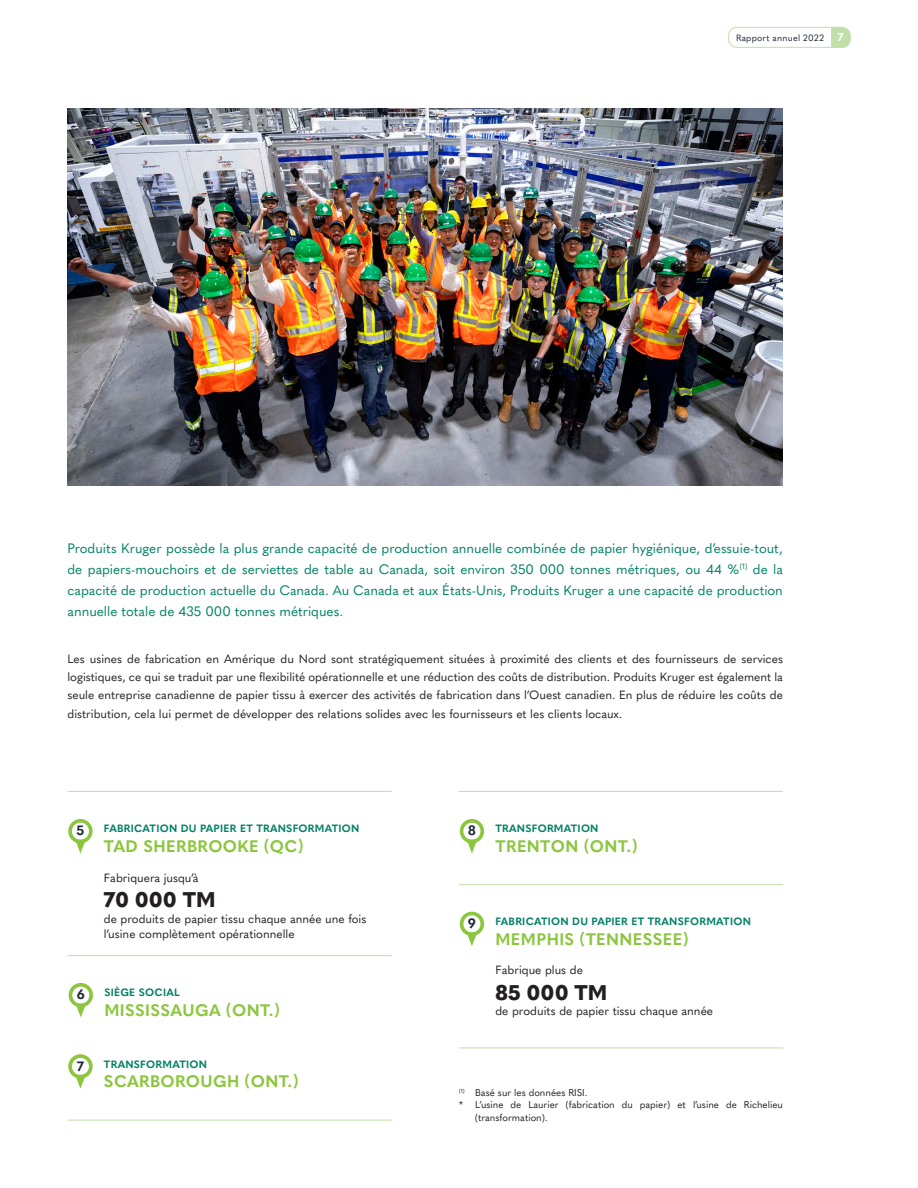
<style>
.page{position:relative;width:918px;height:1188px;background:#fff}
.page>*{position:absolute;margin:0;border:0;box-sizing:border-box;transform-origin:0 0}
.body_fr{font:800 21px "Quasimoda";color:#231f20}
.body_title{font:700 16.5px "Quasimoda";letter-spacing:.025em;color:#8bc63e}
._1st_parag_fr{font:13.5px/21px "Quasimoda";color:#008164;text-align:justify}
.body_title-2{font:700 13.35px "Quasimoda";color:#1e2631}
.body_fr-2{font:11.85px/18.1px "Quasimoda";color:#231f20;text-align:justify}
.body_title-3{font:700 10.5px "Quasimoda";letter-spacing:.025em;color:#008164}
.note_en{font:9.75px/12.3px "Quasimoda";color:#231f20}
.t1{font:9px "Quasimoda";letter-spacing:.025em;color:#1e2631}
.s1{font-weight:700;font-size:11.25px;color:#fff}
</style>
<div class="page">
<div style="left:728px;top:27px;width:122px;height:21px;border:1px solid #c2dfaa;border-radius:8px"></div>
<svg style="left:831px;top:27px;width:19px;height:21px"></svg>
<hr style="left:459px;top:884px;width:324px;height:1px;background:#c2dfaa">
<hr style="left:459px;top:1048px;width:324px;height:1px;background:#c2dfaa">
<hr style="left:68px;top:955px;width:324px;height:1px;background:#c2dfaa">
<hr style="left:68px;top:791px;width:324px;height:1px;background:#c2dfaa">
<hr style="left:459px;top:791px;width:324px;height:1px;background:#c2dfaa">
<hr style="left:68px;top:1120px;width:324px;height:1px;background:#c2dfaa">
<div style="left:69px;top:983px;width:24px;height:24px;border:4px solid #8bc63e;border-radius:50%"></div>
<svg style="left:75px;top:1004px;width:11px;height:13px"></svg>
<div style="left:68px;top:1054px;width:25px;height:25px;border:4px solid #8bc63e;border-radius:50%"></div>
<svg style="left:75px;top:1075px;width:11px;height:14px"></svg>
<div style="left:460px;top:819px;width:24px;height:24px;border:4px solid #8bc63e;border-radius:50%"></div>
<svg style="left:467px;top:840px;width:10px;height:13px"></svg>
<div style="left:460px;top:912px;width:24px;height:24px;border:4px solid #8bc63e;border-radius:50%"></div>
<svg style="left:467px;top:932px;width:10px;height:14px"></svg>
<div style="left:68px;top:819px;width:25px;height:24px;border:4px solid #8bc63e;border-radius:50%"></div>
<svg style="left:75px;top:840px;width:11px;height:13px"></svg>
<img style="left:68px;top:108px;width:715px;height:378px">
<p class="t1" style="left:736px;top:31px;width:109px">Rapport annuel 2022 <span class="s1">7</span></p>
<p class="_1st_parag_fr" style="left:68px;top:537px;width:717px">Produits Kruger possède la plus grande capacité de production annuelle combinée de papier hygiénique, d’essuie-tout, de papiers-mouchoirs et de serviettes de table au Canada, soit environ 350 000 tonnes métriques, ou 44 %<sup>(1)</sup> de la capacité de production actuelle du Canada. Au Canada et aux États-Unis, Produits Kruger a une capacité de production annuelle totale de 435 000 tonnes métriques.</p>
<p class="body_fr-2" style="left:68px;top:649px;width:717px">Les usines de fabrication en Amérique du Nord sont stratégiquement situées à proximité des clients et des fournisseurs de services logistiques, ce qui se traduit par une flexibilité opérationnelle et une réduction des coûts de distribution. Produits Kruger est également la seule entreprise canadienne de papier tissu à exercer des activités de fabrication dans l’Ouest canadien. En plus de réduire les coûts de distribution, cela lui permet de développer des relations solides avec les fournisseurs et les clients locaux.</p>
<p class="body_title-2" style="left:77px;top:820px;width:9px">5</p>
<p class="body_title-2" style="left:77px;top:984px;width:10px">6</p>
<p class="body_title-3" style="left:104px;top:820px;width:257px">FABRICATION DU PAPIER ET TRANSFORMATION</p>
<p class="body_title" style="left:104px;top:833px;width:201px">TAD SHERBROOKE (QC)</p>
<p class="body_fr-2" style="left:104px;top:868px;width:96px">Fabriquera jusqu’à</p>
<p class="body_fr-2" style="left:104px;top:910px;width:264px;line-height:15px">de produits de papier tissu chaque année une fois l’usine complètement opérationnelle</p>
<p class="body_fr" style="left:104px;top:883px;width:113px">70 000 TM</p>
<p class="body_title-3" style="left:104px;top:984px;width:77px">SIÈGE SOCIAL</p>
<p class="body_title" style="left:104px;top:997px;width:177px">MISSISSAUGA (ONT.)</p>
<p class="body_title-2" style="left:468px;top:820px;width:9px">8</p>
<p class="body_title-3" style="left:495px;top:820px;width:105px">TRANSFORMATION</p>
<p class="body_title" style="left:495px;top:833px;width:144px">TRENTON (ONT.)</p>
<p class="body_title-2" style="left:468px;top:913px;width:10px">9</p>
<p class="body_title-3" style="left:495px;top:913px;width:257px">FABRICATION DU PAPIER ET TRANSFORMATION</p>
<p class="body_title" style="left:495px;top:926px;width:195px">MEMPHIS (TENNESSEE)</p>
<p class="body_fr-2" style="left:495px;top:960px;width:89px">Fabrique plus de</p>
<p class="body_fr-2" style="left:495px;top:1001px;width:219px">de produits de papier tissu chaque année</p>
<p class="body_fr" style="left:495px;top:976px;width:113px">85 000 TM</p>
<p class="body_title-2" style="left:77px;top:1056px;width:8px">7</p>
<p class="body_title-3" style="left:104px;top:1056px;width:105px">TRANSFORMATION</p>
<p class="body_title" style="left:104px;top:1069px;width:196px">SCARBOROUGH (ONT.)</p>
<p class="note_en" style="left:459px;top:1086px;width:130px"><sup>(1)</sup> Basé sur les données RISI.</p>
<p class="note_en" style="left:475px;top:1098px;width:309px;text-indent:-16px">* L’usine de Laurier (fabrication du papier) et l’usine de Richelieu (transformation).</p>
</div>
